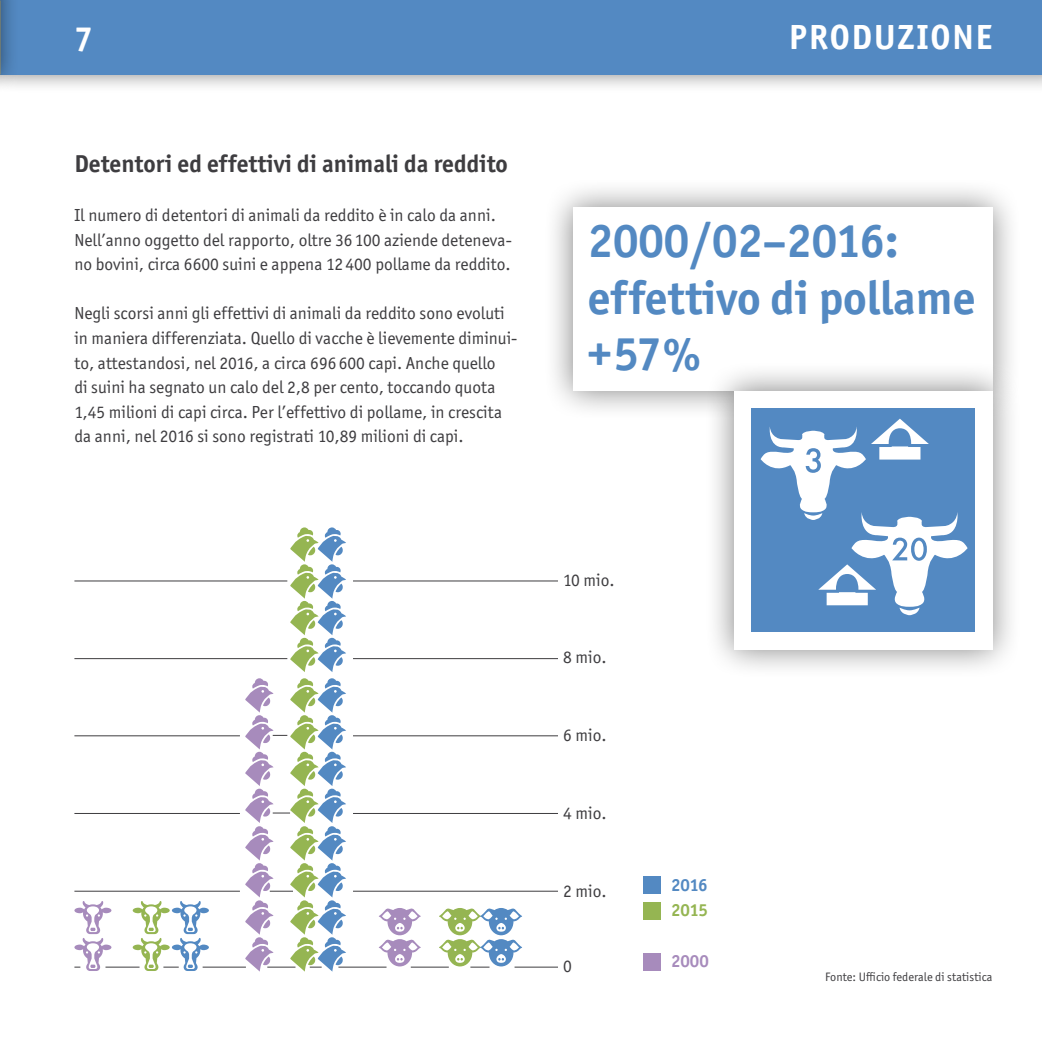
<style>
.page{position:relative;width:1042px;height:1042px;background:#fff}
.page>*{position:absolute;margin:0;border:0;box-sizing:border-box;transform-origin:0 0}
.t1{font:700 47.25px/56.7px "Officina Sans ITC Std";color:#5389c2}
.t2{font:700 35px "Officina Sans ITC Std";letter-spacing:.05em;color:#fff}
.t3{font:700 24.5px "Officina Sans ITC Std";color:#3e3d40}
.t4{font:17.5px/24.5px "Officina Sans ITC Std";color:#3e3d40}
.t5{font:700 17.5px "Officina Sans ITC Std";color:#95b552}
.t6{font:700 17.5px "Officina Sans ITC Std";color:#5389c2}
.t7{font:700 17.5px "Officina Sans ITC Std";color:#a78bbc}
.t8{font:12.25px "Officina Sans ITC Std";color:#3e3d40}
</style>
<div class="page">
<div style="left:0;top:0;width:1042px;height:94px;background:#000;opacity:.5"></div>
<div style="left:0;top:0;width:1042px;height:74px;background:#5389c2"></div>
<div style="left:542px;top:177px;width:481px;height:244px;background:#000;opacity:.5"></div>
<div style="left:572px;top:207px;width:420px;height:184px;background:#fff"></div>
<div style="left:0;top:0;width:19px;height:94px;background:#000;opacity:.5"></div>
<div style="left:643px;top:902px;width:18px;height:17px;background:#95b552"></div>
<div style="left:643px;top:876px;width:18px;height:18px;background:#5389c2"></div>
<div style="left:643px;top:953px;width:18px;height:17px;background:#a78bbc"></div>
<svg style="left:290px;top:527px;width:56px;height:145px"></svg>
<svg style="left:378px;top:908px;width:43px;height:58px"></svg>
<svg style="left:74px;top:901px;width:37px;height:70px"></svg>
<hr style="left:105px;top:966px;width:35px;height:1px;background:#3e3d40">
<svg style="left:133px;top:901px;width:76px;height:70px"></svg>
<svg style="left:245px;top:678px;width:101px;height:293px"></svg>
<svg style="left:439px;top:908px;width:83px;height:59px"></svg>
<hr style="left:338px;top:966px;width:48px;height:1px;background:#3e3d40">
<hr style="left:411px;top:966px;width:38px;height:1px;background:#3e3d40">
<hr style="left:203px;top:966px;width:43px;height:1px;background:#3e3d40">
<hr style="left:514px;top:966px;width:44px;height:1px;background:#3e3d40">
<hr style="left:74px;top:891px;width:166px;height:1px;background:#3e3d40">
<hr style="left:353px;top:891px;width:205px;height:1px;background:#3e3d40">
<hr style="left:74px;top:813px;width:166px;height:1px;background:#3e3d40">
<hr style="left:353px;top:813px;width:205px;height:1px;background:#3e3d40">
<hr style="left:74px;top:658px;width:213px;height:1px;background:#3e3d40">
<hr style="left:353px;top:658px;width:205px;height:1px;background:#3e3d40">
<hr style="left:74px;top:735px;width:166px;height:1px;background:#3e3d40">
<hr style="left:353px;top:735px;width:205px;height:1px;background:#3e3d40">
<hr style="left:74px;top:580px;width:213px;height:1px;background:#3e3d40">
<hr style="left:353px;top:580px;width:205px;height:1px;background:#3e3d40">
<div style="left:704px;top:361px;width:318px;height:318px;background:#000;opacity:.5"></div>
<div style="left:734px;top:391px;width:258px;height:258px;background:#fff"></div>
<div style="left:752px;top:408px;width:223px;height:223px;background:#5389c2"></div>
<svg style="left:760px;top:418px;width:207px;height:197px"></svg>
<h2 class="t2" style="left:74px;top:17px;width:20px">7</h2>
<h3 class="t3" style="left:74px;top:149px;width:435px">Detentori ed effettivi di animali da reddito</h3>
<p class="t4" style="left:74px;top:203px;width:439px">Il numero di detentori di animali da reddito è in calo da anni.<br>Nell’anno oggetto del rapporto, oltre 36 100 aziende deteneva&shy;no bovini, circa 6600 suini e appena 12 400 pollame da reddito.</p>
<p class="t4" style="left:74px;top:301px;width:444px">Negli scorsi anni gli effettivi di animali da reddito sono evoluti in maniera differenziata. Quello di vacche è lievemente diminui&shy;to, attestandosi, nel 2016, a circa 696 600 capi. Anche quello<br>di suini ha segnato un calo del 2,8 per cento, toccando quota 1,45 milioni di capi circa. Per l’effettivo di pollame, in crescita da anni, nel 2016 si sono registrati 10,89 milioni di capi.</p>
<h2 class="t2" style="left:789px;top:16px;width:205px">PRODUZIONE</h2>
<h1 class="t1" style="left:588px;top:212px;width:389px">2000/02–2016: effettivo di pollame +57%</h1>
<p class="t4" style="left:563px;top:567px;width:53px">10 mio.</p>
<p class="t4" style="left:563px;top:645px;width:45px">8 mio.</p>
<p class="t4" style="left:563px;top:723px;width:45px">6 mio.</p>
<p class="t4" style="left:563px;top:800px;width:45px">4 mio.</p>
<p class="t4" style="left:563px;top:878px;width:45px">2 mio.</p>
<p class="t4" style="left:563px;top:954px;width:10px">0</p>
<p class="t6" style="left:671px;top:874px;width:38px">2016</p>
<p class="t5" style="left:671px;top:899px;width:38px">2015</p>
<p class="t7" style="left:671px;top:950px;width:39px">2000</p>
<p class="t8" style="left:825px;top:970px;width:169px">Fonte: Ufficio federale di statistica</p>
</div>
